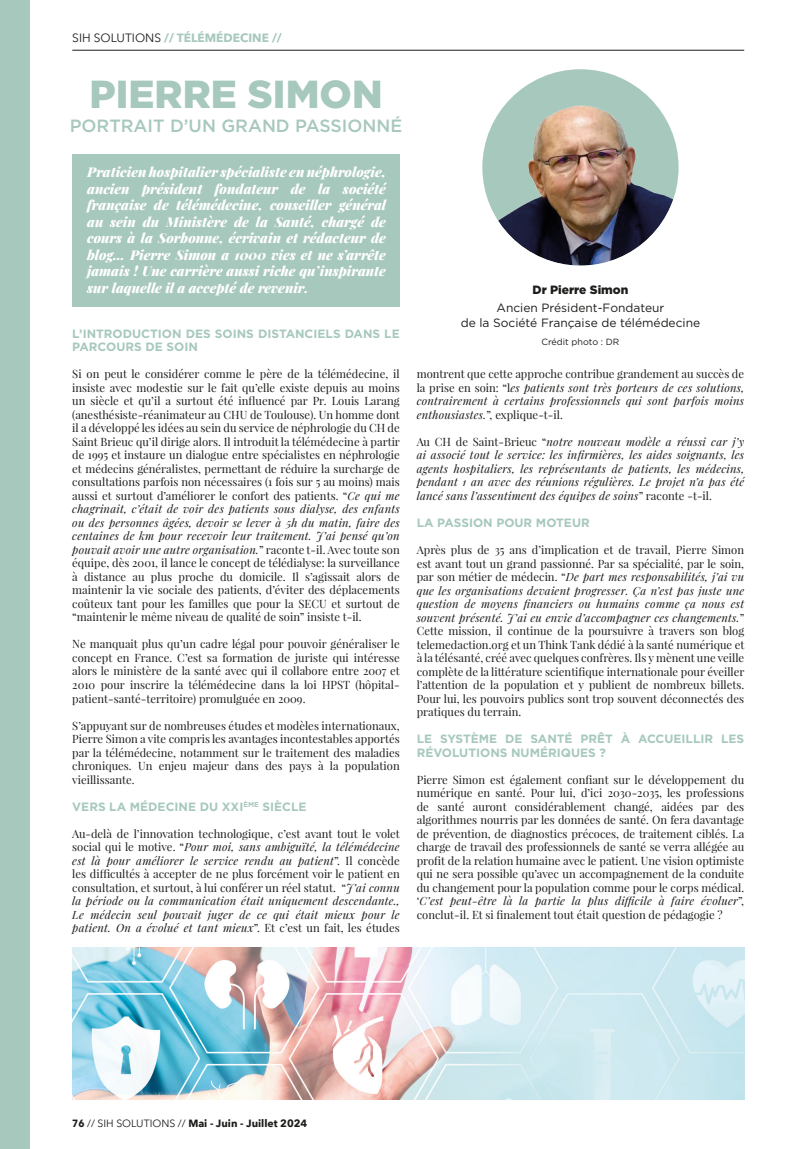
<style>
.page{position:relative;width:808px;height:1149px;background:#fff}
.page>*{position:absolute;margin:0;border:0;box-sizing:border-box;transform-origin:0 0}
.t1{font:900 39px "Gotham";color:#a7c8bc}
.t2{font:500 17.7px "Gotham";color:#a7c8bc}
.t3{font:italic 900 13.5px/16.5px "Playfair Display";color:#fff;text-align:justify}
.t4{font:700 12px/13.5px "Gotham";color:#a7c8bc}
.t5{font:12px/15px "Gotham";color:#1d1d1b;text-align:center}
.t6{font:700 12px "Avenir Next";color:#a7c8bc}
.t7{font:900 12px "Gotham";color:#1d1d1b}
.t8{font:11.25px/13.5px "Playfair Display";color:#1d1d1b;text-align:justify}
.t9{font:italic 11.25px/13.5px "Playfair Display";letter-spacing:.02em;color:#1d1d1b;text-align:justify}
.t10{font:700 10.5px "Avenir Next";color:#1d1d1b;scale:.9 1}
.t11{font:9px "Gotham";color:#1d1d1b}
.s1{font-weight:400;color:#1d1d1b}
.s2{font-style:italic}
.s3{font-style:normal}
.s4{font-weight:400}
</style>
<div class="page">
<hr style="left:72px;top:50px;width:672px;height:1px;background:#1d1d1b">
<div style="left:0;top:0;width:30px;height:1148px;background:#a7c8bc"></div>
<svg style="left:481px;top:68px;width:199px;height:199px"></svg>
<img style="left:483px;top:81px;width:190px;height:184px">
<div style="left:72px;top:154px;width:328px;height:152px;background:#a7c8bc"></div>
<img style="left:72px;top:947px;width:672px;height:152px">
<p class="t6" style="left:72px;top:28px;width:211px"><span class="s1">SIH SOLUTIONS</span> // TÉLÉMÉDECINE //</p>
<h1 class="t1" style="left:90px;top:67px;width:294px">PIERRE SIMON</h1>
<h2 class="t2" style="left:70px;top:114px;width:334px">PORTRAIT D’UN GRAND PASSIONNÉ</h2>
<p class="t3" style="left:87px;top:162px;width:300px">Praticien hospitalier spécialiste en néphrologie, ancien président fondateur de la société française de télémédecine, conseiller général au sein du Ministère de la Santé, chargé de cours à la Sorbonne, écrivain et rédacteur de blog… Pierre Simon a 1000 vies et ne s’arrête jamais ! Une carrière aussi riche qu’inspirante sur laquelle il a accepté de revenir.</p>
<p class="t4" style="left:72px;top:326px;width:329px">L’INTRODUCTION DES SOINS DISTANCIELS DANS LE<br>PARCOURS DE SOIN</p>
<p class="t8" style="left:72px;top:367px;width:329px">Si on peut le considérer comme le père de la télémédecine, il insiste avec modestie sur le fait qu’elle existe depuis au moins un siècle et qu’il a surtout été influencé par Pr. Louis Larang (anesthésiste-réanimateur au CHU de Toulouse). Un homme dont il a développé les idées au sein du service de néphrologie du CH de Saint Brieuc qu’il dirige alors. Il introduit la télémédecine à partir de 1995 et instaure un dialogue entre spécialistes en néphrologie et médecins généralistes, permettant de réduire la surcharge de consultations parfois non nécessaires (1 fois sur 5 au moins) mais aussi et surtout d’améliorer le confort des patients. “<span class="s2">Ce qui me chagrinait, c’était de voir des patients sous dialyse, des enfants ou des personnes âgées, devoir se lever à 5h du matin, faire des centaines de km pour recevoir leur traitement. J’ai pensé qu’on pouvait avoir une autre organisation.</span>” raconte t-il. Avec toute son équipe, dès 2001, il lance le concept de télédialyse: la surveillance à distance au plus proche du domicile. Il s’agissait alors de maintenir la vie sociale des patients, d’éviter des déplacements coûteux tant pour les familles que pour la SECU et surtout de “maintenir le même niveau de qualité de soin” insiste t-il.</p>
<p class="t8" style="left:72px;top:637px;width:329px">Ne manquait plus qu’un cadre légal pour pouvoir généraliser le concept en France. C’est sa formation de juriste qui intéresse alors le ministère de la santé avec qui il collabore entre 2007 et 2010 pour inscrire la télémédecine dans la loi HPST (hôpital&shy;patient-santé-territoire) promulguée en 2009.</p>
<p class="t8" style="left:72px;top:718px;width:329px">S’appuyant sur de nombreuses études et modèles internationaux, Pierre Simon a vite compris les avantages incontestables apportés par la télémédecine, notamment sur le traitement des maladies chroniques. Un enjeu majeur dans des pays à la population vieillissante.</p>
<p class="t4" style="left:72px;top:799px;width:236px">VERS LA MÉDECINE DU XXI<sup>ÈME</sup> SIÈCLE</p>
<p class="t9" style="left:72px;top:825px;width:329px"><span class="s3">Au-delà de l’innovation technologique, c’est avant tout le volet social qui le motive. “</span>Pour moi, sans ambiguïté, la télémédecine est là pour améliorer le service rendu au patient<span class="s3">”. Il concède les difficultés à accepter de ne plus forcément voir le patient en consultation, et surtout, à lui conférer un réel statut. “</span>J’ai connu la période ou la communication était uniquement descendante., Le médecin seul pouvait juger de ce qui était mieux pour le patient. On a évolué et tant mieux<span class="s3">”. Et c’est un fait, les études</span></p>
<p class="t7" style="left:532px;top:281px;width:97px">Dr Pierre Simon</p>
<p class="t5" style="left:461px;top:300px;width:241px">Ancien Président-Fondateur<br>de la Société Française de télémédecine</p>
<p class="t11" style="left:541px;top:336px;width:79px">Crédit photo : DR</p>
<p class="t9" style="left:417px;top:366px;width:329px"><span class="s3">montrent que cette approche contribue grandement au succès de la prise en soin: “l</span>es patients sont très porteurs de ces solutions, contrairement à certains professionnels qui sont parfois moins enthousiastes.<span class="s3">”, explique-t-il.</span></p>
<p class="t9" style="left:417px;top:434px;width:329px"><span class="s3">Au CH de Saint-Brieuc “</span>notre nouveau modèle a réussi car j’y ai associé tout le service: les infirmières, les aides soignants, les agents hospitaliers, les représentants de patients, les médecins, pendant 1 an avec des réunions régulières. Le projet n’a pas été lancé sans l’assentiment des équipes de soins<span class="s3">” raconte -t-il.</span></p>
<p class="t4" style="left:417px;top:515px;width:174px">LA PASSION POUR MOTEUR</p>
<p class="t8" style="left:417px;top:543px;width:329px">Après plus de 35 ans d’implication et de travail, Pierre Simon est avant tout un grand passionné. Par sa spécialité, par le soin, par son métier de médecin. “<span class="s2">De part mes responsabilités, j’ai vu que les organisations devaient progresser. Ça n’est pas juste une question de moyens financiers ou humains comme ça nous est souvent présenté. J’ai eu envie d’accompagner ces changements.</span>” Cette mission, il continue de la poursuivre à travers son blog telemedaction.org et un Think Tank dédié à la santé numérique et à la télésanté, créé avec quelques confrères. Ils y mènent une veille complète de la littérature scientifique internationale pour éveiller l’attention de la population et y publient de nombreux billets.<br>Pour lui, les pouvoirs publics sont trop souvent déconnectés des pratiques du terrain.</p>
<p class="t4" style="left:417px;top:731px;width:329px">LE SYSTÈME DE SANTÉ PRÊT À ACCUEILLIR LES<br>RÉVOLUTIONS NUMÉRIQUES ?</p>
<p class="t8" style="left:417px;top:772px;width:329px">Pierre Simon est également confiant sur le développement du numérique en santé. Pour lui, d’ici 2030-2035, les professions de santé auront considérablement changé, aidées par des algorithmes nourris par les données de santé. On fera davantage de prévention, de diagnostics précoces, de traitement ciblés. La charge de travail des professionnels de santé se verra allégée au profit de la relation humaine avec le patient. Une vision optimiste qui ne sera possible qu’avec un accompagnement de la conduite du changement pour la population comme pour le corps médical. ‘<span class="s2">C’est peut-être là la partie la plus difficile à faire évoluer</span>”, conclut-il. Et si finalement tout était question de pédagogie ?</p>
<p class="t10" style="left:72px;top:1113px;width:263px">76 <span class="s4">// SIH SOLUTIONS //</span> Mai - Juin - Juillet 2024</p>
</div>
